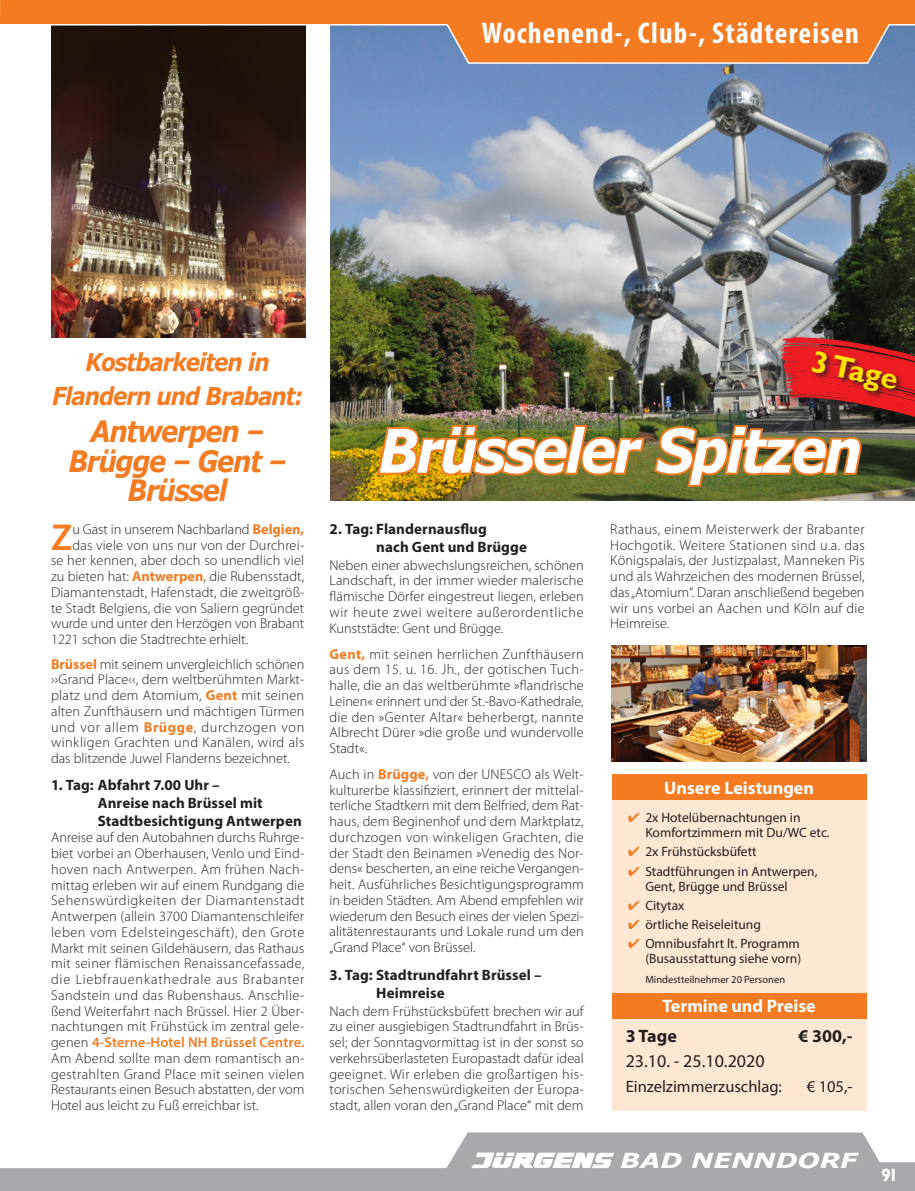
<style>
.page{position:relative;width:915px;height:1191px;background:#fff}
.page>*{position:absolute;margin:0;border:0;box-sizing:border-box;transform-origin:0 0}
.t1{font:italic 700 60.3px "Verdana";letter-spacing:-.05em;color:#fff;scale:.88 1}
.Fließtext{font:600 37.65px "Myriad Pro";color:#f47b21}
.t2{font:700 30.75px "Gill Sans";color:#ffe201}
.t3{font:700 condensed 30px "Myriad Pro";letter-spacing:.04em;color:#fff}
.t4{font:italic 700 29.4px "Verdana";letter-spacing:-.05em;color:#f47b21;scale:.88 1}
.t5{font:italic 700 24.6px "Verdana";letter-spacing:-.05em;color:#f47b21;scale:.88 1}
.t6{font:italic 700 20.7px "Verdana";color:#fff;scale:1.27 1}
.Preise{font:18px "Myriad Pro";color:#231f20}
.Fließtext-2{font:700 18px "Myriad Pro";color:#fff}
.Preise-2{font:700 18px "Myriad Pro";color:#fff}
.Preise-3{font:700 18px "Myriad Pro";color:#231f20}
.t7{font:700 18px "Gill Sans";color:#fff}
.Preise-4{font:16.5px "Myriad Pro";color:#231f20}
.Tag_bold{font:700 15px/18px "Myriad Pro";letter-spacing:.005em;color:#231f20}
.Fließtext-3{font:300 14.25px/15.8px "Myriad Pro";letter-spacing:.005em;color:#231f20;text-align:justify}
.Leistungen{font:13.5px/15px "Myriad Pro";color:#231f20}
.Leistungen-2{font:10.5px "Myriad Pro";color:#231f20}
.s1{font-weight:700;color:#f47b21}
.s2{font-weight:600;color:#f47b21}
.s3{color:#f47b21}
</style>
<div class="page">
<svg style="left:0;top:1132px;width:914px;height:59px;fill:#a8a9ad"></svg>
<svg style="left:471px;top:1152px;width:143px;height:16px"></svg>
<img style="left:51px;top:65px;width:254px;height:273px">
<img style="left:330px;top:65px;width:584px;height:435px">
<div style="left:611px;top:787px;width:255px;height:323px;background:#fee8d4"></div>
<div style="left:611px;top:774px;width:255px;height:25px;background:#f47b21"></div>
<div style="left:611px;top:992px;width:255px;height:26px;background:#f47b21"></div>
<svg style="left:0;top:0;width:914px;height:65px;background:#bf743f"></svg>
<div style="left:776px;top:333px;width:138px;height:106px;background:#231f20;opacity:.75"></div>
<img style="left:375px;top:337px;width:539px;height:151px">
<div style="left:810px;top:350px;width:93px;height:49px;background:#231f20;opacity:.75"></div>
<img style="left:611px;top:646px;width:255px;height:115px">
<p class="t3" style="left:481px;top:14px;width:378px">Wochenend-, Club-, Städtereisen</p>
<p class="t5" style="left:85px;top:346px;width:211px">Kostbarkeiten in</p>
<p class="t5" style="left:52px;top:380px;width:287px">Flandern und Brabant:</p>
<p class="t4" style="left:91px;top:412px;width:199px">Antwerpen –</p>
<p class="t4" style="left:68px;top:442px;width:250px">Brügge – Gent –</p>
<p class="t4" style="left:127px;top:471px;width:115px">Brüssel</p>
<p class="Fließtext" style="left:51px;top:513px;width:23px">Z</p>
<p class="Fließtext-3" style="left:72px;top:521px;width:233px">u Gast in unserem Nachbarland <span class="s1">Belgien,</span></p>
<p class="Fließtext-3" style="left:72px;top:537px;width:233px">das viele von uns nur von der Durchrei-</p>
<p class="Fließtext-3" style="left:51px;top:553px;width:255px">se her kennen, aber doch so unendlich viel</p>
<p class="Fließtext-3" style="left:51px;top:568px;width:254px">zu bieten hat: <span class="s1">Antwerpen</span>, die Rubensstadt,</p>
<p class="Fließtext-3" style="left:51px;top:584px;width:255px">Diamantenstadt, Hafenstadt, die zweitgröß-</p>
<p class="Fließtext-3" style="left:51px;top:600px;width:255px">te Stadt Belgiens, die von Saliern gegründet</p>
<p class="Fließtext-3" style="left:51px;top:616px;width:254px">wurde und unter den Herzögen von Brabant</p>
<p class="Fließtext-3" style="left:51px;top:631px;width:198px">1221 schon die Stadtrechte erhielt.</p>
<p class="Fließtext-3" style="left:51px;top:656px;width:255px"><span class="s1">Brüssel</span> mit seinem unvergleichlich schönen ››Grand Place‹‹, dem weltberühmten Markt&shy;platz und dem Atomium, <span class="s1">Gent</span> mit seinen alten Zunfthäusern und mächtigen Türmen und vor allem <span class="s1">Brügge</span>, durchzogen von winkligen Grachten und Kanälen, wird als das blitzende Juwel Flanderns bezeichnet.</p>
<p class="Tag_bold" style="left:98px;top:775px;width:205px;text-indent:-47px">1. Tag: Abfahrt 7.00 Uhr –<br>Anreise nach Brüssel mit<br>Stadtbesichtigung Antwerpen</p>
<p class="Fließtext-3" style="left:51px;top:830px;width:255px">Anreise auf den Autobahnen durchs Ruhrge&shy;biet vorbei an Oberhausen, Venlo und Eind&shy;hoven nach Antwerpen. Am frühen Nach&shy;mittag erleben wir auf einem Rundgang die Sehenswürdigkeiten der Diamantenstadt Antwerpen (allein 3700 Diamantenschleifer leben vom Edelsteingeschäft), den Grote Markt mit seinen Gildehäusern, das Rathaus mit seiner flämischen Renaissancefassade, die Liebfrauenkathedrale aus Brabanter Sandstein und das Rubenshaus. Anschlie&shy;ßend Weiterfahrt nach Brüssel. Hier 2 Über&shy;nachtungen mit Frühstück im zentral gele&shy;genen <span class="s2">4-Sterne-Hotel NH Brüssel Centre.<br></span>Am Abend sollte man dem romantisch an&shy;gestrahlten Grand Place mit seinen vielen Restaurants einen Besuch abstatten, der vom Hotel aus leicht zu Fuß erreichbar ist.</p>
<p class="t2" style="left:815px;top:343px;width:89px;rotate:12deg">3 Tage</p>
<p class="t1" style="left:378px;top:411px;width:551px">Brüsseler Spitzen</p>
<p class="Tag_bold" style="left:376px;top:520px;width:152px;text-indent:-47px">2. Tag: Flandernausflug<br>nach Gent und Brügge</p>
<p class="Fließtext-3" style="left:329px;top:557px;width:256px">Neben einer abwechslungsreichen, schönen Landschaft, in der immer wieder malerische flämische Dörfer eingestreut liegen, erleben wir heute zwei weitere außerordentliche Kunststädte: Gent und Brügge.</p>
<p class="Fließtext-3" style="left:329px;top:646px;width:256px"><span class="s1">Gent,</span> mit seinen herrlichen Zunfthäusern aus dem 15. u. 16. Jh., der gotischen Tuch&shy;halle, die an das weltberühmte »flandrische Leinen« erinnert und der St.-Bavo-Kathedrale, die den »Genter Altar« beherbergt, nannte Albrecht Dürer »die große und wundervolle Stadt«.</p>
<p class="Fließtext-3" style="left:329px;top:766px;width:256px">Auch in <span class="s1">Brügge,</span> von der UNESCO als Welt&shy;kulturerbe klassifiziert, erinnert der mittelal&shy;terliche Stadtkern mit dem Belfried, dem Rat&shy;haus, dem Beginenhof und dem Marktplatz, durchzogen von winkeligen Grachten, die der Stadt den Beinamen »Venedig des Nor&shy;dens« bescherten, an eine reiche Vergangen&shy;heit. Ausführliches Besichtigungsprogramm in beiden Städten. Am Abend empfehlen wir wiederum den Besuch eines der vielen Spezi&shy;alitätenrestaurants und Lokale rund um den „Grand Place“ von Brüssel.</p>
<p class="Tag_bold" style="left:376px;top:965px;width:167px;text-indent:-47px">3. Tag: Stadtrundfahrt Brüssel –<br>Heimreise</p>
<p class="Fließtext-3" style="left:329px;top:1003px;width:256px">Nach dem Frühstücksbüfett brechen wir auf zu einer ausgiebigen Stadtrundfahrt in Brüs&shy;sel; der Sonntagvormittag ist in der sonst so verkehrsüberlasteten Europastadt dafür ideal geeignet. Wir erleben die großartigen his&shy;torischen Sehenswürdigkeiten der Europa&shy;stadt, allen voran den „Grand Place“ mit dem</p>
<p class="Fließtext-3" style="left:610px;top:521px;width:256px">Rathaus, einem Meisterwerk der Brabanter Hochgotik. Weitere Stationen sind u.a. das Königspalais, der Justizpalast, Manneken Pis und als Wahrzeichen des modernen Brüssel, das „Atomium“. Daran anschließend begeben wir uns vorbei an Aachen und Köln auf die Heimreise.</p>
<p class="Fließtext-2" style="left:664px;top:776px;width:151px">Unsere Leistungen</p>
<p class="Leistungen" style="left:645px;top:809px;width:186px;text-indent:-17px"><span class="s3">✔</span> 2x Hotelübernachtungen in<br>Komfortzimmern mit Du/WC etc.</p>
<p class="Leistungen" style="left:628px;top:844px;width:130px"><span class="s3">✔</span> 2x Frühstücksbüfett</p>
<p class="Leistungen" style="left:645px;top:863px;width:174px;text-indent:-17px"><span class="s3">✔</span> Stadtführungen in Antwerpen,<br>Gent, Brügge und Brüssel</p>
<p class="Leistungen" style="left:628px;top:897px;width:58px"><span class="s3">✔</span> Citytax</p>
<p class="Leistungen" style="left:628px;top:916px;width:134px"><span class="s3">✔</span> örtliche Reiseleitung</p>
<p class="Leistungen" style="left:628px;top:936px;width:174px;text-align:right"><span class="s3">✔</span> Omnibusfahrt lt. Programm (Busausstattung siehe vorn)</p>
<p class="Leistungen-2" style="left:645px;top:972px;width:141px">Mindestteilnehmer 20 Personen</p>
<p class="Preise-2" style="left:662px;top:994px;width:154px">Termine und Preise</p>
<p class="Preise-3" style="left:625px;top:1023px;width:53px">3 Tage</p>
<p class="Preise-3" style="left:798px;top:1023px;width:56px">€ 300,-</p>
<p class="Preise" style="left:625px;top:1049px;width:140px">23.10. - 25.10.2020</p>
<p class="Preise-4" style="left:625px;top:1076px;width:158px">Einzelzimmerzuschlag:</p>
<p class="Preise-4" style="left:806px;top:1076px;width:47px">€ 105,-</p>
<h3 class="t6" style="left:620px;top:1147px;width:188px">BAD NENNDORF</h3>
<p class="t7" style="left:880px;top:1164px;width:19px">91</p>
</div>
